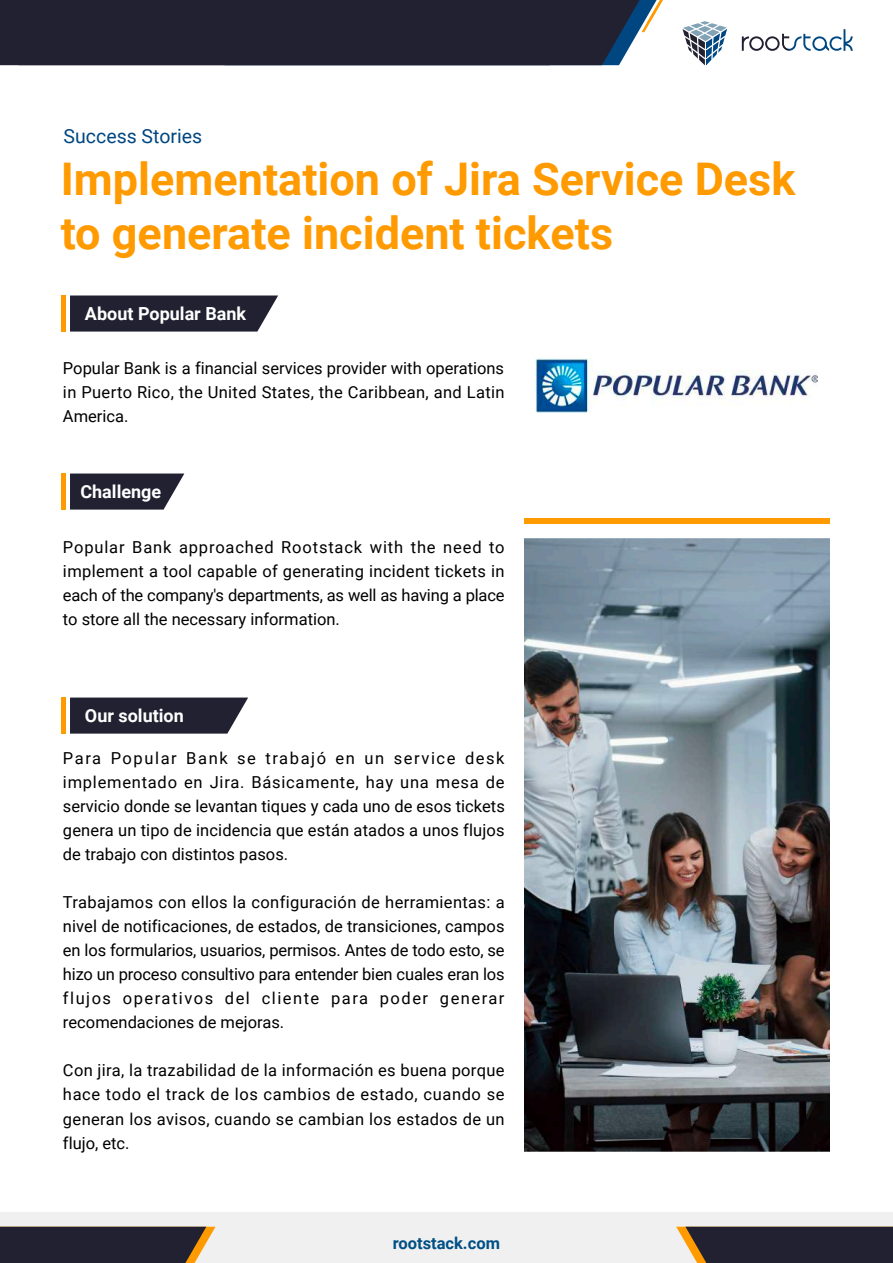
<style>
.page{position:relative;width:893px;height:1263px;background:#fff}
.page>*{position:absolute;margin:0;border:0;box-sizing:border-box;transform-origin:0 0}
.t1{font:700 45px/54px "Roboto";color:#ff9a00}
.t2{font:19.5px "Roboto";color:#004782}
.t3{font:700 18px "Roboto";color:#fff}
.t4{font:16.5px/24px "Roboto";letter-spacing:.01em;color:#000;text-align:justify}
.t5{font:700 16.5px "Roboto";color:#004f86}
</style>
<div class="page">
<div style="left:0;top:1212px;width:893px;height:51px;background:#f0f0f0"></div>
<svg style="left:0;top:1226px;width:216px;height:37px;background:#38333a"></svg>
<svg style="left:676px;top:1226px;width:217px;height:37px;background:#38333a"></svg>
<svg style="left:682px;top:21px;width:45px;height:44px"></svg>
<svg style="left:742px;top:29px;width:111px;height:22px"></svg>
<div style="left:0;top:0;width:663px;height:65px;background:#212131"></div>
<svg style="left:70px;top:295px;width:208px;height:37px;background:#313140"></svg>
<hr style="left:62px;top:295px;width:4px;height:37px;background:#ff9a00">
<svg style="left:70px;top:473px;width:114px;height:37px;background:#393947"></svg>
<hr style="left:62px;top:474px;width:4px;height:36px;background:#ff9a00">
<div style="left:524px;top:518px;width:306px;height:6px;background:#ff9a00"></div>
<svg style="left:70px;top:697px;width:178px;height:37px;background:#333341"></svg>
<hr style="left:62px;top:697px;width:4px;height:37px;background:#ff9a00">
<img style="left:535px;top:358px;width:283px;height:54px">
<img style="left:524px;top:538px;width:306px;height:613px">
<p class="t2" style="left:64px;top:122px;width:140px">Success Stories</p>
<h1 class="t1" style="left:61px;top:150px;width:736px">Implementation of Jira Service Desk to generate incident tickets</h1>
<p class="t3" style="left:85px;top:301px;width:163px">About Popular Bank</p>
<p class="t4" style="left:63px;top:356px;width:443px">Popular Bank is a financial services provider with operations in Puerto Rico, the United States, the Caribbean, and Latin America.</p>
<p class="t3" style="left:80px;top:479px;width:82px">Challenge</p>
<p class="t4" style="left:63px;top:534px;width:443px">Popular Bank approached Rootstack with the need to implement a tool capable of generating incident tickets in each of the company's departments, as well as having a place to store all the necessary information.</p>
<p class="t3" style="left:85px;top:703px;width:100px">Our solution</p>
<p class="t4" style="left:63px;top:746px;width:443px">Para Popular Bank se trabajó en un service desk implementado en Jira. Básicamente, hay una mesa de servicio donde se levantan tiques y cada uno de esos tickets genera un tipo de incidencia que están atados a unos flujos de trabajo con distintos pasos.</p>
<p class="t4" style="left:63px;top:890px;width:443px">Trabajamos con ellos la configuración de herramientas: a nivel de notificaciones, de estados, de transiciones, campos en los formularios, usuarios, permisos. Antes de todo esto, se hizo un proceso consultivo para entender bien cuales eran los flujos operativos del cliente para poder generar recomendaciones de mejoras.</p>
<p class="t4" style="left:63px;top:1058px;width:443px">Con jira, la trazabilidad de la información es buena porque hace todo el track de los cambios de estado, cuando se generan los avisos, cuando se cambian los estados de un flujo, etc.</p>
<p class="t5" style="left:393px;top:1231px;width:109px">rootstack.com</p>
</div>
